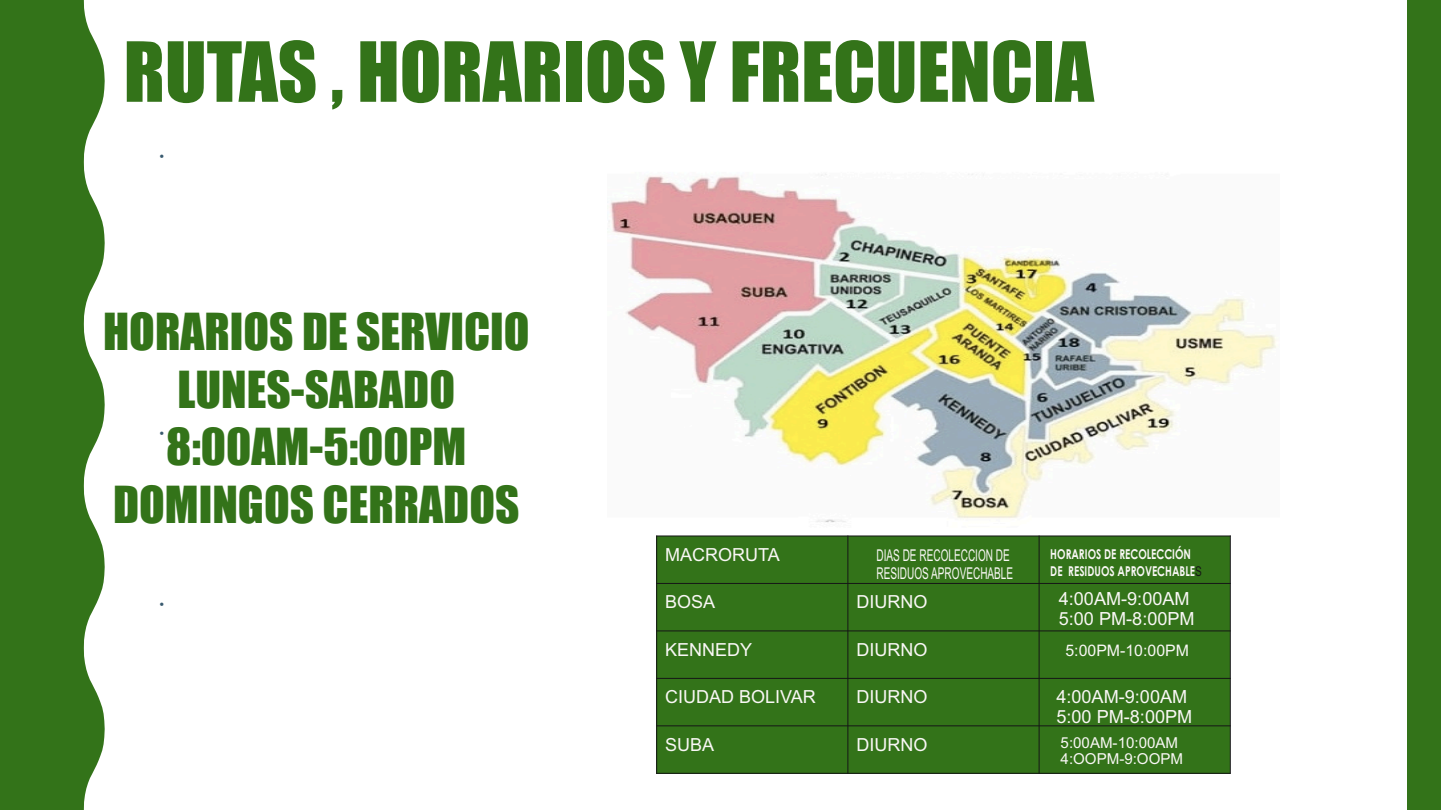
<style>
.page{position:relative;width:1441px;height:810px;background:#fff}
.page>*{position:absolute;margin:0;border:0;box-sizing:border-box;transform-origin:0 0}
.t1{font:76.5px "Impact";color:#337319}
.t2{font:47.25px/57.6px "Impact";color:#337319;text-align:center}
.t3{font:18.15px/20.2px "Arial";color:#f9f7f5}
.t4{font:18px "Arial";color:#f9f7f5}
.t5{font:16.2px/18.1px "Arial";color:#f9f7f5;scale:.62 1}
.t6{font:15.9px "Arial";color:#f9f7f5}
.t7{font:15.15px/16.8px "Arial";color:#f9f7f5}
.t8{font:700 13.5px/16.5px "Century Gothic";color:#f9f7f5;scale:.74 1}
.t9{font:13.5px "Arial";color:#3a5b70}
.s1{font-family:"Arial";font-weight:400;color:#151616}
</style>
<div class="page">
<div style="left:0;top:0;width:105px;height:810px;background:#337319"></div>
<div style="left:1407px;top:0;width:33px;height:810px;background:#337319"></div>
<img style="left:607px;top:174px;width:670px;height:375px">
<div style="left:656px;top:536px;width:573px;height:237px;background:#337319"></div>
<hr style="left:656px;top:536px;width:1px;height:238px;background:#151616">
<hr style="left:847px;top:536px;width:1px;height:238px;background:#151616">
<hr style="left:1038px;top:536px;width:1px;height:238px;background:#151616">
<hr style="left:1229px;top:536px;width:1px;height:238px;background:#151616">
<hr style="left:656px;top:773px;width:574px;height:1px;background:#151616">
<hr style="left:656px;top:725px;width:574px;height:1px;background:#151616">
<hr style="left:656px;top:678px;width:574px;height:1px;background:#151616">
<hr style="left:656px;top:630px;width:574px;height:1px;background:#151616">
<hr style="left:656px;top:583px;width:574px;height:1px;background:#151616">
<hr style="left:656px;top:536px;width:574px;height:1px;background:#151616">
<h1 class="t1" style="left:124px;top:41px;width:971px">RUTAS , HORARIOS Y FRECUENCIA</h1>
<p class="t9" style="left:159px;top:151px;width:6px">•</p>
<h2 class="t2" style="left:103px;top:305px;width:428px">HORARIOS DE SERVICIO<br>LUNES-SABADO<br>8:00AM-5:00PM<br>DOMINGOS CERRADOS</h2>
<p class="t9" style="left:159px;top:428px;width:6px">•</p>
<p class="t9" style="left:159px;top:599px;width:6px">•</p>
<p class="t5" style="left:876px;top:548px;width:222px">DIAS DE RECOLECCION DE<br>RESIDUOS APROVECHABLE</p>
<p class="t8" style="left:1050px;top:547px;width:206px">HORARIOS DE RECOLECCIÓN<br>DE RESIDUOS APROVECHABLE<span class="s1">S</span></p>
<p class="t3" style="left:1058px;top:590px;width:137px">4:00AM-9:00AM<br>5:00 PM-8:00PM</p>
<p class="t4" style="left:665px;top:548px;width:116px">MACRORUTA</p>
<p class="t4" style="left:665px;top:595px;width:52px">BOSA</p>
<p class="t4" style="left:856px;top:595px;width:72px">DIURNO</p>
<p class="t4" style="left:665px;top:643px;width:89px">KENNEDY</p>
<p class="t4" style="left:856px;top:643px;width:72px">DIURNO</p>
<p class="t4" style="left:665px;top:690px;width:152px">CIUDAD BOLIVAR</p>
<p class="t4" style="left:856px;top:690px;width:72px">DIURNO</p>
<p class="t4" style="left:665px;top:738px;width:51px">SUBA</p>
<p class="t4" style="left:856px;top:738px;width:72px">DIURNO</p>
<p class="t6" style="left:1065px;top:645px;width:125px">5:00PM-10:00PM</p>
<p class="t3" style="left:1056px;top:688px;width:137px">4:00AM-9:00AM<br>5:00 PM-8:00PM</p>
<p class="t7" style="left:1060px;top:735px;width:124px">5:00AM-10:00AM<br>4:OOPM-9:OOPM</p>
</div>
